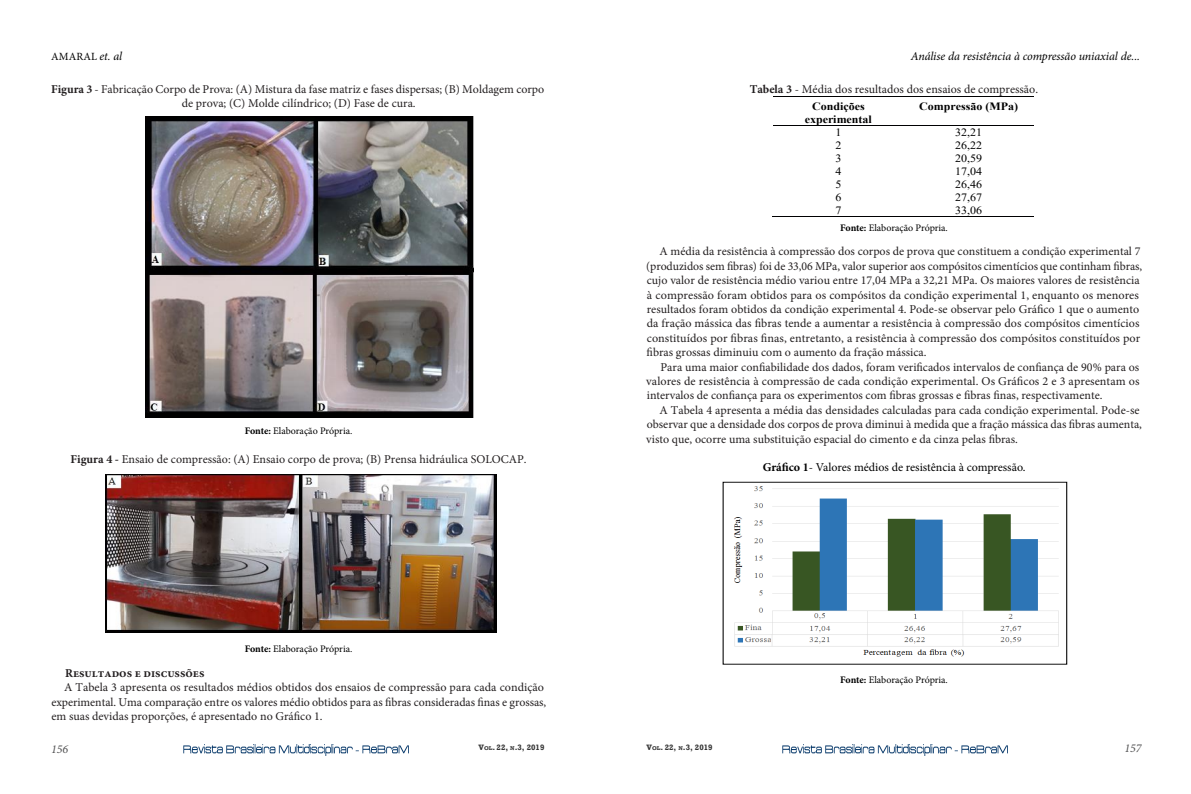
<style>
.page{position:relative;width:1191px;height:794px;background:#fff}
.page>*{position:absolute;margin:0;border:0;box-sizing:border-box;transform-origin:0 0}
.Corpo_do_texto{font:12px/14.4px "Minion Pro";color:#231f20}
.Default{font:12px "Minion Pro";color:#000}
.t1{font:italic 12px "Minion Pro";letter-spacing:-.005em;color:#000}
.Corpo_do_texto-2{font:700 12px "Minion Pro";color:#231f20}
.t2{font:italic 12px "Minion Pro";color:#4f4f50}
.t3{font:11.2px "Times New Roman";color:#000;scale:1.08 1}
.t4{font:700 11.2px/12.9px "Times New Roman";color:#000;text-align:center;scale:1.08 1}
.t5{font:11px "Minion Pro";letter-spacing:.01em;color:#000}
.Default-2{font:10px "Minion Pro";letter-spacing:-.005em;color:#000}
.t6{font:700 8px "Rockwell";color:#333}
.s1{font-style:italic;font-size:12px}
.s2{font-weight:700}
.s3{font-size:5.6px}
</style>
<div class="page">
<img style="left:782px;top:744px;width:225px;height:11px">
<img style="left:183px;top:744px;width:226px;height:11px">
<img style="left:106px;top:474px;width:390px;height:158px">
<img style="left:146px;top:116px;width:327px;height:301px">
<hr style="left:773px;top:96px;width:130px;height:1px;background:#000001">
<hr style="left:773px;top:125px;width:130px;height:1px;background:#000001">
<hr style="left:903px;top:96px;width:130px;height:1px;background:#000001">
<hr style="left:903px;top:125px;width:130px;height:1px;background:#000001">
<hr style="left:772px;top:216px;width:131px;height:1px;background:#000001">
<hr style="left:903px;top:216px;width:130px;height:1px;background:#000001">
<img style="left:734px;top:486px;width:325px;height:171px">
<p class="t5" style="left:51px;top:49px;width:73px">AMARAL <span class="s1">et. al</span></p>
<p class="t1" style="left:910px;top:48px;width:231px">Análise da resistência à compressão uniaxial de...</p>
<p class="Corpo_do_texto" style="left:51px;top:82px;width:495px;text-align:center"><span class="s2">Figura 3</span> - Fabricação Corpo de Prova: (A) Mistura da fase matriz e fases dispersas; (B) Moldagem corpo de prova; (C) Molde cilíndrico; (D) Fase de cura.</p>
<p class="Corpo_do_texto" style="left:749px;top:82px;width:290px"><span class="s2">Tabela 3</span> - Média dos resultados dos ensaios de compressão.</p>
<p class="t4" style="left:804px;top:99px;width:64px">Condições experimental</p>
<p class="t4" style="left:919px;top:99px;width:93px">Compressão (MPa)</p>
<p class="t3" style="left:835px;top:125px;width:7px">1</p>
<p class="t3" style="left:955px;top:125px;width:26px">32,21</p>
<p class="t3" style="left:835px;top:138px;width:7px">2</p>
<p class="t3" style="left:955px;top:138px;width:26px">26,22</p>
<p class="t3" style="left:835px;top:151px;width:7px">3</p>
<p class="t3" style="left:955px;top:151px;width:26px">20,59</p>
<p class="t3" style="left:835px;top:164px;width:7px">4</p>
<p class="t3" style="left:955px;top:164px;width:26px">17,04</p>
<p class="t3" style="left:835px;top:177px;width:7px">5</p>
<p class="t3" style="left:955px;top:177px;width:26px">26,46</p>
<p class="t3" style="left:835px;top:189px;width:7px">6</p>
<p class="t3" style="left:955px;top:189px;width:26px">27,67</p>
<p class="t3" style="left:835px;top:202px;width:7px">7</p>
<p class="t3" style="left:955px;top:202px;width:26px">33,06</p>
<p class="Default-2" style="left:245px;top:424px;width:109px"><span class="s2">Fonte:</span> Elaboração Própria.</p>
<p class="Corpo_do_texto" style="left:71px;top:452px;width:457px"><span class="s2">Figura 4 -</span> Ensaio de compressão: (A) Ensaio corpo de prova; (B) Prensa hidráulica SOLOCAP.</p>
<p class="Default-2" style="left:245px;top:642px;width:109px"><span class="s2">Fonte:</span> Elaboração Própria.</p>
<p class="Corpo_do_texto-2" style="left:65px;top:664px;width:141px">Resultados e discussões</p>
<p class="Corpo_do_texto" style="left:51px;top:680px;width:496px;text-indent:13px">A Tabela 3 apresenta os resultados médios obtidos dos ensaios de compressão para cada condição experimental. Uma comparação entre os valores médio obtidos para as fibras consideradas finas e grossas, em suas devidas proporções, é apresentado no Gráfico 1.</p>
<p class="Default-2" style="left:840px;top:221px;width:109px"><span class="s2">Fonte:</span> Elaboração Própria.</p>
<p class="Corpo_do_texto" style="left:646px;top:244px;width:497px;text-indent:13px">A média da resistência à compressão dos corpos de prova que constituem a condição experimental 7 (produzidos sem fibras) foi de 33,06 MPa, valor superior aos compósitos cimentícios que continham fibras, cujo valor de resistência médio variou entre 17,04 MPa a 32,21 MPa. Os maiores valores de resistência à compressão foram obtidos para os compósitos da condição experimental 1, enquanto os menores resultados foram obtidos da condição experimental 4. Pode-se observar pelo Gráfico 1 que o aumento da fração mássica das fibras tende a aumentar a resistência à compressão dos compósitos cimentícios constituídos por fibras finas, entretanto, a resistência à compressão dos compósitos constituídos por fibras grossas diminuiu com o aumento da fração mássica.</p>
<p class="Corpo_do_texto" style="left:646px;top:359px;width:495px;text-align:justify;text-indent:14px">Para uma maior confiabilidade dos dados, foram verificados intervalos de confiança de 90% para os valores de resistência à compressão de cada condição experimental. Os Gráficos 2 e 3 apresentam os intervalos de confiança para os experimentos com fibras grossas e fibras finas, respectivamente.</p>
<p class="Corpo_do_texto" style="left:646px;top:403px;width:497px;text-indent:13px">A Tabela 4 apresenta a média das densidades calculadas para cada condição experimental. Pode-se observar que a densidade dos corpos de prova diminui à medida que a fração mássica das fibras aumenta, visto que, ocorre uma substituição espacial do cimento e da cinza pelas fibras.</p>
<p class="Default" style="left:762px;top:459px;width:264px"><span class="s2">Gráfico 1</span>- Valores médios de resistência à compressão.</p>
<p class="Default-2" style="left:840px;top:673px;width:109px"><span class="s2">Fonte:</span> Elaboração Própria.</p>
<p class="t2" style="left:51px;top:741px;width:19px">156</p>
<p class="t6" style="left:478px;top:742px;width:68px">V<span class="s3">OL</span>. 22, <span class="s3">N</span>.3, 2019</p>
<p class="t6" style="left:646px;top:742px;width:68px">V<span class="s3">OL</span>. 22, <span class="s3">N</span>.3, 2019</p>
<p class="t2" style="left:1124px;top:740px;width:19px">157</p>
</div>
